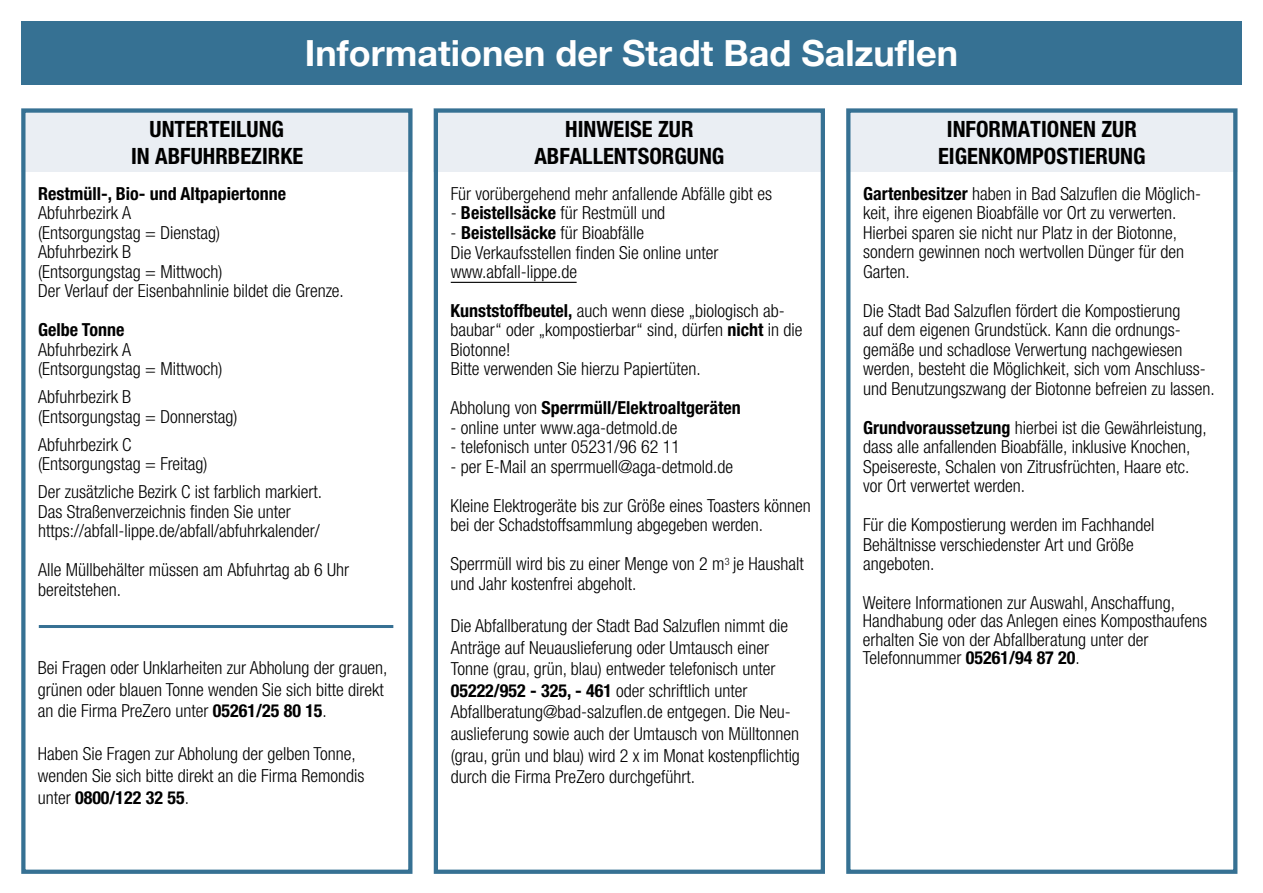
<style>
.page{position:relative;width:1263px;height:893px;background:#fff}
.page>*{position:absolute;margin:0;border:0;box-sizing:border-box;transform-origin:0 0}
.t1{font:700 36px "Helvetica Neue";color:#fff}
.t2{font:700 condensed 22.5px/27px "Helvetica Neue LT";color:#000;text-align:center}
.t3{font:300 condensed 18px/19.5px "Helvetica Neue LTW1 G";color:#000}
.t4{font:300 condensed 18px/21.6px "Helvetica Neue LT Pro";color:#000}
.t5{font:700 condensed 18px "Helvetica Neue LTW1 G";color:#000}
.t6{font:300 condensed 10.2px "Helvetica Neue LTW1 G";color:#000}
.s1{font-weight:700}
.s2{font-weight:300}
</style>
<div class="page">
<div style="left:21px;top:108px;width:391px;height:64px;background:#eaeef3"></div>
<div style="left:434px;top:108px;width:391px;height:64px;background:#eaeef3"></div>
<div style="left:846px;top:108px;width:391px;height:64px;background:#eaeef3"></div>
<div style="left:21px;top:21px;width:1221px;height:64px;background:#367193"></div>
<div style="left:21px;top:108px;width:391px;height:766px;border:4px solid #367193"></div>
<div style="left:434px;top:108px;width:391px;height:766px;border:4px solid #367193"></div>
<div style="left:846px;top:108px;width:391px;height:766px;border:4px solid #367193"></div>
<hr style="left:39px;top:625px;width:354px;height:3px;background:#367093">
<hr style="left:451px;top:282px;width:126px;height:1px;background:#000">
<h1 class="t1" style="left:305px;top:25px;width:655px">Informationen der Stadt Bad Salzuflen</h1>
<p class="t2" style="left:131px;top:115px;width:174px">UNTERTEILUNG<br>IN ABFUHRBEZIRKE</p>
<p class="t2" style="left:534px;top:115px;width:192px">HINWEISE ZUR<br>ABFALLENTSORGUNG</p>
<p class="t2" style="left:938px;top:115px;width:209px">INFORMATIONEN ZUR<br>EIGENKOMPOSTIERUNG</p>
<p class="t5" style="left:38px;top:183px;width:249px">Restmüll-, Bio- und Altpapiertonne</p>
<p class="t3" style="left:38px;top:203px;width:307px">Abfuhrbezirk A<br>(Entsorgungstag = Dienstag)<br>Abfuhrbezirk B<br>(Entsorgungstag = Mittwoch)<br>Der Verlauf der Eisenbahnlinie bildet die Grenze.</p>
<p class="t5" style="left:38px;top:319px;width:88px">Gelbe Tonne</p>
<p class="t3" style="left:38px;top:340px;width:186px">Abfuhrbezirk A (Entsorgungstag = Mittwoch)</p>
<p class="t3" style="left:38px;top:387px;width:201px">Abfuhrbezirk B (Entsorgungstag = Donnerstag)</p>
<p class="t3" style="left:38px;top:435px;width:171px">Abfuhrbezirk C (Entsorgungstag = Freitag)</p>
<p class="t3" style="left:38px;top:482px;width:285px">Der zusätzliche Bezirk C ist farblich markiert.<br>Das Straßenverzeichnis finden Sie unter https://abfall-lippe.de/abfall/abfuhrkalender/</p>
<p class="t3" style="left:38px;top:560px;width:312px">Alle Müllbehälter müssen am Abfuhrtag ab 6 Uhr bereitstehen.</p>
<p class="t3" style="left:863px;top:184px;width:340px"><span class="s1">Gartenbesitzer</span> haben in Bad Salzuflen die Möglich&shy;keit, ihre eigenen Bioabfälle vor Ort zu verwerten.<br>Hierbei sparen sie nicht nur Platz in der Biotonne, sondern gewinnen noch wertvollen Dünger für den Garten.</p>
<p class="t3" style="left:863px;top:301px;width:353px">Die Stadt Bad Salzuflen fördert die Kompostierung<br>auf dem eigenen Grundstück. Kann die ordnungs&shy;gemäße und schadlose Verwertung nachgewiesen werden, besteht die Möglichkeit, sich vom Anschluss&shy;und Benutzungszwang der Biotonne befreien zu lassen.</p>
<p class="t3" style="left:863px;top:418px;width:345px"><span class="s1">Grundvoraussetzung</span> hierbei ist die Gewährleistung, dass alle anfallenden Bioabfälle, inklusive Knochen, Speisereste, Schalen von Zitrusfrüchten, Haare etc. vor Ort verwertet werden.</p>
<p class="t3" style="left:863px;top:515px;width:293px">Für die Kompostierung werden im Fachhandel<br>Behältnisse verschiedenster Art und Größe</p>
<p class="t3" style="left:451px;top:184px;width:323px">Für vorübergehend mehr anfallende Abfälle gibt es</p>
<p class="t3" style="left:451px;top:203px;width:216px">- <span class="s1">Beistellsäcke</span> für Restmüll und</p>
<p class="t3" style="left:451px;top:223px;width:244px">- <span class="s1">Beistellsäcke</span> für Bioabfälle<br>Verkaufsstellen finde Sie online unter</p>
<p class="t4" style="left:451px;top:244px;width:269px;line-height:18.6px">Die Verkaufsstellen finden Sie online unter www.abfall-lippe.de</p>
<p class="t3" style="left:451px;top:301px;width:353px"><span class="s1">Kunststoffbeutel,</span> auch wenn diese „biologisch ab&shy;baubar“ oder „kompostierbar“ sind, dürfen <span class="s1">nicht</span> in die Biotonne!<br>Verwenden Si bitt Papiertüten.</p>
<p class="t5" style="left:451px;top:397px;width:292px"><span class="s2">Abholung von</span> Sperrmüll/Elektroaltgeräten</p>
<p class="t3" style="left:451px;top:418px;width:228px">- online unter www.aga-detmold.de</p>
<p class="t3" style="left:451px;top:437px;width:231px">- telefonisch unter 05231/96 62 11</p>
<p class="t3" style="left:451px;top:447px;width:362px;line-height:39px">- per E-Mail an sperrmuell@aga-detmold.de<br>Kleine Elektrogeräte bis zur Größe eines Toasters können</p>
<p class="t3" style="left:451px;top:506px;width:355px;line-height:39px">bei der Schadstoffsammlung abgegeben werden.<br>Sperrmüll wird bis zu einer Menge von 2 m je Haushalt</p>
<p class="t3" style="left:451px;top:574px;width:187px">und Jahr kostenfrei abgeholt.</p>
<p class="t4" style="left:451px;top:358px;width:252px">Bitte verwenden Sie hierzu Papiertüten.</p>
<p class="t6" style="left:725px;top:555px;width:6px">3</p>
<p class="t4" style="left:863px;top:593px;width:346px;line-height:18.6px">Weitere Informationen zur Auswahl, Anschaffung, Handhabung oder das Anlegen eines Komposthaufens erhalten Sie von der Abfallberatung unter der Telefonnummer <span class="s1">05261/94 87 20</span>.</p>
<p class="t3" style="left:863px;top:593px;width:323px">eines Komposthaufens erhalten Sie von der<br>Abfallberatung der Abfallb s itigungs-G bH Lippe unter der Telefonnummer</p>
<p class="t5" style="left:863px;top:650px;width:115px">05261/94 87 20.</p>
<p class="t4" style="left:451px;top:615px;width:351px">Die Abfallberatung der Stadt Bad Salzuflen nimmt die Anträge auf Neuauslieferung oder Umtausch einer Tonne (grau, grün, blau) entweder telefonisch unter <span class="s1">05222/952 - 325, - 461</span> oder schriftlich unter Abfallberatung@bad-salzuflen.de entgegen. Die Neu&shy;auslieferung sowie auch der Umtausch von Mülltonnen (grau, grün und blau) wird 2 x im Monat kostenpflichtig durch die Firma PreZero durchgeführt.</p>
<p class="t4" style="left:38px;top:657px;width:351px">Bei Fragen oder Unklarheiten zur Abholung der grauen, grünen oder blauen Tonne wenden Sie sich bitte direkt an die Firma PreZero unter <span class="s1">05261/25 80 15</span>.</p>
<p class="t4" style="left:38px;top:743px;width:328px">Haben Sie Fragen zur Abholung der gelben Tonne, wenden Sie sich bitte direkt an die Firma Remondis unter <span class="s1">0800/122 32 55</span>.</p>
<p class="t3" style="left:38px;top:666px;width:275px">für die gelbe Tonne die Fa. Remondis unter</p>
<p class="t5" style="left:38px;top:685px;width:111px">0800/122 32 55</p>
</div>
